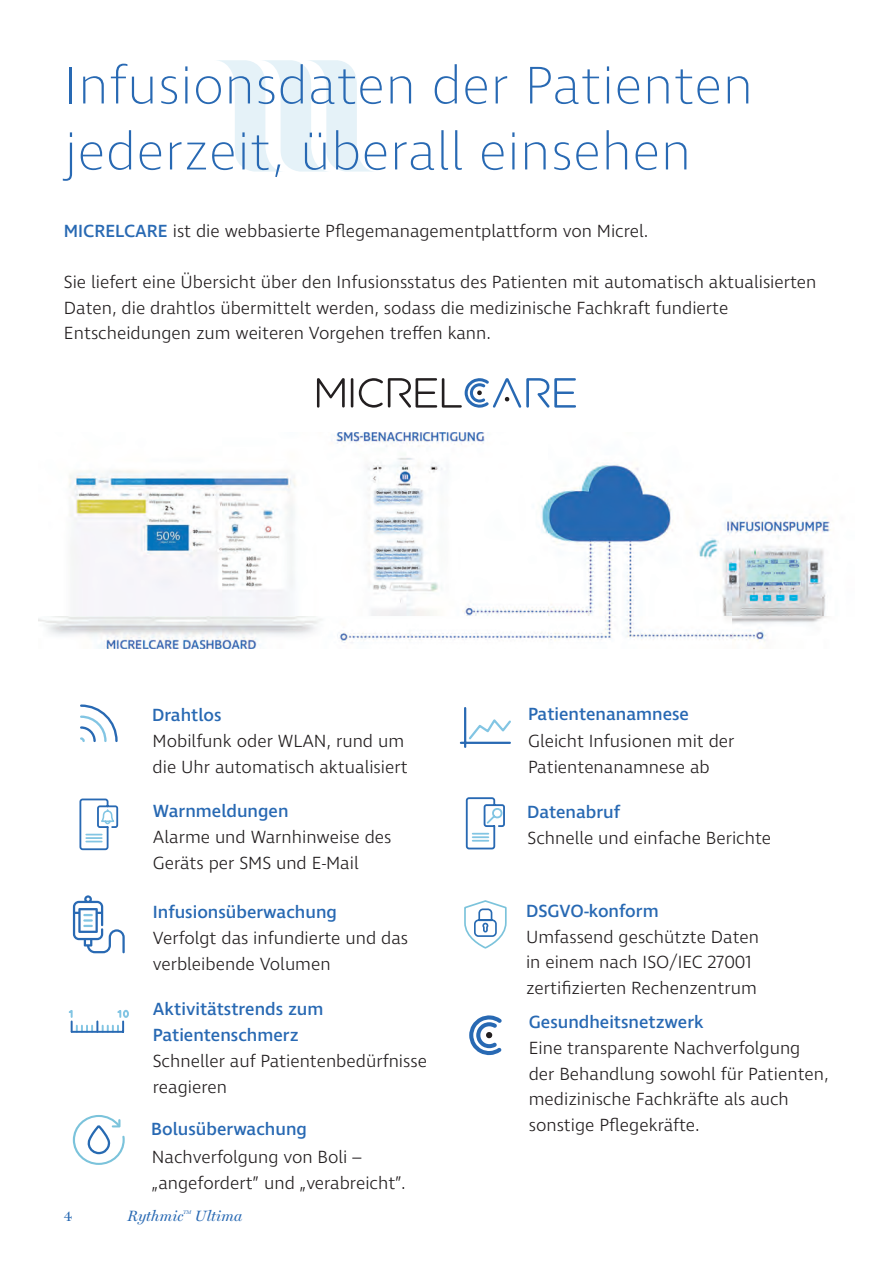
<style>
.page{position:relative;width:893px;height:1263px;background:#fff}
.page>*{position:absolute;margin:0;border:0;box-sizing:border-box;transform-origin:0 0}
.t1{font:200 54px/66px "Ingra";letter-spacing:.01em;color:#2869b3}
.t2{font:300 18px/25.5px "Ingra";color:#231f20}
.t3{font:500 18px/25.5px "Ingra";color:#2869b3}
.t4{font:italic 15px "Miller Display";color:#2869b3}
.t5{font:15px "Miller Display";color:#2869b3}
.t6{font:italic 5.25px "Miller Display";color:#2869b3}
.s1{font-weight:500;color:#2869b3}
</style>
<div class="page">
<img style="left:39px;top:432px;width:792px;height:217px">
<svg style="left:218px;top:60px;width:155px;height:112px"></svg>
<svg style="left:80px;top:704px;width:38px;height:38px"></svg>
<svg style="left:79px;top:798px;width:40px;height:53px"></svg>
<svg style="left:73px;top:895px;width:52px;height:58px"></svg>
<hr style="left:464px;top:708px;width:2px;height:39px;background:#2869b3">
<hr style="left:461px;top:742px;width:49px;height:2px;background:#2869b3">
<svg style="left:469px;top:719px;width:42px;height:21px"></svg>
<svg style="left:317px;top:378px;width:28px;height:30px"></svg>
<svg style="left:351px;top:378px;width:2px;height:29px"></svg>
<svg style="left:359px;top:378px;width:217px;height:30px"></svg>
<hr style="left:72px;top:1031px;width:51px;height:2px;background:#2869b3">
<svg style="left:68px;top:1009px;width:61px;height:23px"></svg>
<svg style="left:469px;top:1015px;width:33px;height:40px"></svg>
<svg style="left:466px;top:797px;width:39px;height:52px"></svg>
<svg style="left:464px;top:900px;width:43px;height:49px"></svg>
<svg style="left:73px;top:1115px;width:52px;height:50px"></svg>
<h1 class="t1" style="left:64px;top:55px;width:691px">Infusionsdaten der Patienten jederzeit, überall einsehen</h1>
<p class="t2" style="left:64px;top:219px;width:586px"><span class="s1">MICRELCARE</span> ist die webbasierte Pflegemanagementplattform von Micrel.</p>
<p class="t2" style="left:64px;top:270px;width:754px">Sie liefert eine Übersicht über den Infusionsstatus des Patienten mit automatisch aktualisierten<br>Daten, die drahtlos übermittelt werden, sodass die medizinische Fachkraft fundierte<br>Entscheidungen zum weiteren Vorgehen treffen kann.</p>
<p class="t3" style="left:152px;top:703px;width:71px">Drahtlos</p>
<p class="t3" style="left:528px;top:702px;width:162px">Patientenanamnese</p>
<p class="t2" style="left:153px;top:729px;width:257px">Mobilfunk oder WLAN, rund um die Uhr automatisch aktualisiert</p>
<p class="t2" style="left:528px;top:729px;width:208px">Gleicht Infusionen mit der<br>Patientenanamnese ab</p>
<p class="t3" style="left:153px;top:799px;width:137px">Warnmeldungen</p>
<p class="t3" style="left:527px;top:800px;width:95px">Datenabruf</p>
<p class="t2" style="left:153px;top:825px;width:240px">Alarme und Warnhinweise des<br>Geräts per SMS und E-Mail</p>
<p class="t2" style="left:528px;top:826px;width:245px">Schnelle und einfache Berichte</p>
<p class="t3" style="left:153px;top:900px;width:186px">Infusionsüberwachung</p>
<p class="t3" style="left:526px;top:899px;width:134px">DSGVO-konform</p>
<p class="t2" style="left:153px;top:926px;width:257px">Verfolgt das infundierte und das verbleibende Volumen</p>
<p class="t3" style="left:153px;top:997px;width:172px">Aktivitätstrends zum<br>Patientenschmerz</p>
<p class="t2" style="left:153px;top:1049px;width:276px">Schneller auf Patientenbedürfnisse reagieren</p>
<p class="t3" style="left:151px;top:1117px;width:157px">Bolusüberwachung</p>
<p class="t2" style="left:152px;top:1145px;width:255px">Nachverfolgung von Boli – „angefordert” und „verabreicht”.</p>
<p class="t5" style="left:64px;top:1207px;width:10px">4</p>
<p class="t4" style="left:128px;top:1207px;width:57px">Rythmic</p>
<p class="t6" style="left:183px;top:1209px;width:10px">TM</p>
<p class="t4" style="left:195px;top:1207px;width:49px">Ultima</p>
<p class="t2" style="left:526px;top:925px;width:234px">Umfassend geschützte Daten in einem nach ISO/IEC 27001 zertifizierten Rechenzentrum</p>
<p class="t3" style="left:529px;top:1010px;width:177px">Gesundheitsnetzwerk</p>
<p class="t2" style="left:529px;top:1036px;width:301px">Eine transparente Nachverfolgung der Behandlung sowohl für Patienten, medizinische Fachkräfte als auch sonstige Pflegekräfte.</p>
</div>
